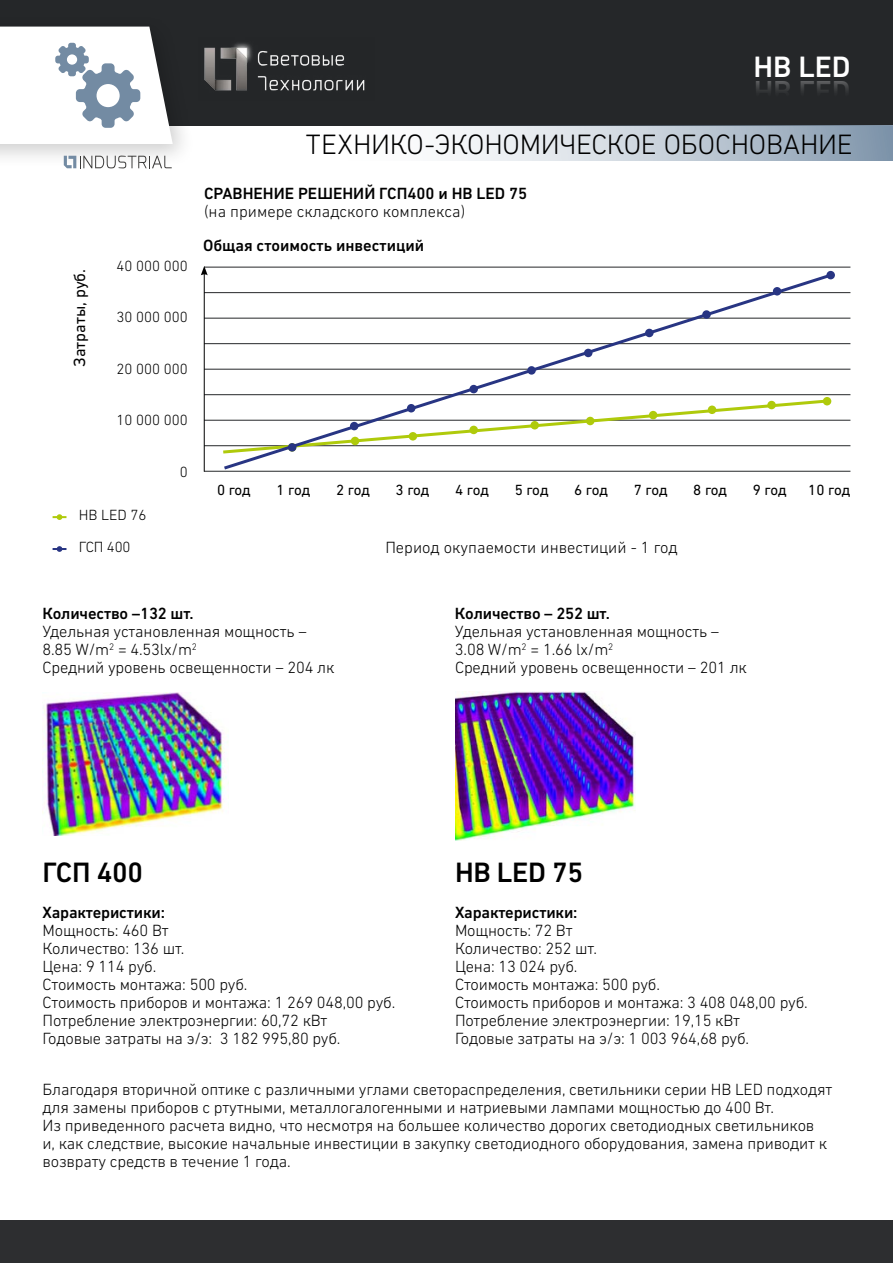
<style>
.page{position:relative;width:893px;height:1263px;background:#fff}
.page>*{position:absolute;margin:0;border:0;box-sizing:border-box;transform-origin:0 0}
.t1{font:500 30px "DIN Next W1 G";color:#fff}
.t2{font:300 28.5px "DIN Next W1 G";letter-spacing:-.01em;color:#000}
.t3{font:500 28.5px "DIN Next W1 G";letter-spacing:-.01em;color:#000}
.t4{font:300 16.5px/18px "DIN Next W1 G";letter-spacing:-.01em;color:#000}
.t5{font:500 16.5px "DIN Next W1 G";letter-spacing:-.01em;color:#000}
.t6{font:16.5px "DIN Next W1 G";color:#000}
.t7{font:300 15px/32px "DIN Next W1 G";color:#000}
.t8{font:15px "DIN Next W1 G";color:#000}
</style>
<div class="page">
<div style="left:0;top:0;width:893px;height:126px;background:#252729"></div>
<div style="left:0;top:1220px;width:893px;height:43px;background:#2d2e30"></div>
<img style="left:204px;top:43px;width:161px;height:48px">
<div style="left:0;top:14px;width:196px;height:155px;background:#000;opacity:.2"></div>
<svg style="left:64px;top:156px;width:108px;height:12px"></svg>
<svg style="left:0;top:27px;width:173px;height:117px"></svg>
<div style="left:336px;top:125px;width:557px;height:36px;background:linear-gradient(to right,#fff,#8a9eb2)"></div>
<hr style="left:204px;top:267px;width:646px;height:1px;background:#252729">
<hr style="left:204px;top:292px;width:646px;height:1px;background:#252729">
<hr style="left:204px;top:318px;width:646px;height:1px;background:#252729">
<hr style="left:204px;top:343px;width:646px;height:1px;background:#252729">
<hr style="left:204px;top:369px;width:646px;height:1px;background:#252729">
<hr style="left:204px;top:394px;width:646px;height:1px;background:#252729">
<hr style="left:204px;top:420px;width:646px;height:1px;background:#252729">
<hr style="left:204px;top:445px;width:646px;height:1px;background:#252729">
<hr style="left:204px;top:471px;width:646px;height:1px;background:#252729">
<svg style="left:53px;top:514px;width:13px;height:6px"></svg>
<svg style="left:53px;top:546px;width:13px;height:6px"></svg>
<hr style="left:204px;top:273px;width:1px;height:199px;background:#000">
<svg style="left:201px;top:266px;width:7px;height:9px"></svg>
<svg style="left:221px;top:271px;width:614px;height:201px"></svg>
<div style="left:288px;top:443px;width:8px;height:9px;background:#283583;border-radius:50%"></div>
<img style="left:43px;top:692px;width:183px;height:144px">
<img style="left:455px;top:691px;width:181px;height:150px">
<h1 class="t1" style="left:753px;top:49px;width:98px">HB LED</h1>
<h2 class="t2" style="left:306px;top:128px;width:548px">ТЕХНИКО-ЭКОНОМИЧЕСКОЕ ОБОСНОВАНИЕ</h2>
<p class="t5" style="left:204px;top:184px;width:325px">СРАВНЕНИЕ РЕШЕНИЙ ГСП400 и HB LED 75</p>
<p class="t4" style="left:204px;top:203px;width:263px">(на примере складского комплекса)</p>
<p class="t6" style="left:70px;top:367px;width:99px;rotate:-90deg">Затраты, руб.</p>
<p class="t7" style="left:116px;top:249px;width:73px">40 000 000</p>
<p class="t7" style="left:116px;top:301px;width:73px">30 000 000</p>
<p class="t7" style="left:116px;top:352px;width:73px">20 000 000</p>
<p class="t7" style="left:116px;top:404px;width:73px">10 000 000</p>
<p class="t7" style="left:180px;top:455px;width:9px">0</p>
<p class="t7" style="left:79px;top:499px;width:69px">HB LED 76<br>ГСП 400</p>
<p class="t5" style="left:203px;top:236px;width:223px">Общая стоимость инвестиций</p>
<p class="t8" style="left:217px;top:481px;width:35px">0 год</p>
<p class="t8" style="left:277px;top:481px;width:35px">1 год</p>
<p class="t8" style="left:336px;top:481px;width:35px">2 год</p>
<p class="t8" style="left:396px;top:481px;width:35px">3 год</p>
<p class="t8" style="left:455px;top:481px;width:35px">4 год</p>
<p class="t8" style="left:515px;top:481px;width:35px">5 год</p>
<p class="t8" style="left:574px;top:481px;width:35px">6 год</p>
<p class="t8" style="left:634px;top:481px;width:35px">7 год</p>
<p class="t8" style="left:693px;top:481px;width:35px">8 год</p>
<p class="t8" style="left:753px;top:481px;width:35px">9 год</p>
<p class="t8" style="left:808px;top:481px;width:43px">10 год</p>
<p class="t4" style="left:385px;top:538px;width:294px">Период окупаемости инвестиций - 1 год</p>
<p class="t5" style="left:43px;top:604px;width:153px">Количество –132 шт.</p>
<p class="t4" style="left:43px;top:622px;width:293px">Удельная установленная мощность –<br>8.85 W/m<sup>2</sup> = 4.53lx/m<sup>2<br></sup>Средний уровень освещенности – 204 лк</p>
<p class="t5" style="left:455px;top:604px;width:156px">Количество – 252 шт.</p>
<p class="t4" style="left:455px;top:622px;width:293px">Удельная установленная мощность –<br>3.08 W/m<sup>2</sup> = 1.66 lx/m<sup>2<br></sup>Средний уровень освещенности – 201 лк</p>
<h2 class="t3" style="left:43px;top:856px;width:102px">ГСП 400</h2>
<p class="t5" style="left:43px;top:903px;width:124px">Характеристики:</p>
<p class="t4" style="left:43px;top:921px;width:354px">Мощность: 460 Вт<br>Количество: 136 шт.<br>Цена: 9 114 руб.<br>Стоимость монтажа: 500 руб.<br>Стоимость приборов и монтажа: 1 269 048,00 руб.<br>Потребление электроэнергии: 60,72 кВт<br>Годовые затраты на э/э: 3 182 995,80 руб.</p>
<h2 class="t3" style="left:455px;top:856px;width:130px">HB LED 75</h2>
<p class="t5" style="left:455px;top:903px;width:124px">Характеристики:</p>
<p class="t4" style="left:455px;top:921px;width:354px">Мощность: 72 Вт<br>Количество: 252 шт.<br>Цена: 13 024 руб.<br>Стоимость монтажа: 500 руб.<br>Стоимость приборов и монтажа: 3 408 048,00 руб.<br>Потребление электроэнергии: 19,15 кВт<br>Годовые затраты на э/э: 1 003 964,68 руб.</p>
<p class="t4" style="left:43px;top:1080px;width:791px">Благодаря вторичной оптике с различными углами светораспределения, светильники серии HB LED подходят для замены приборов с ртутными, металлогалогенными и натриевыми лампами мощностью до 400 Вт.<br>Из приведенного расчета видно, что несмотря на большее количество дорогих светодиодных светильников<br>и, как следствие, высокие начальные инвестиции в закупку светодиодного оборудования, замена приводит к возврату средств в течение 1 года.</p>
</div>
